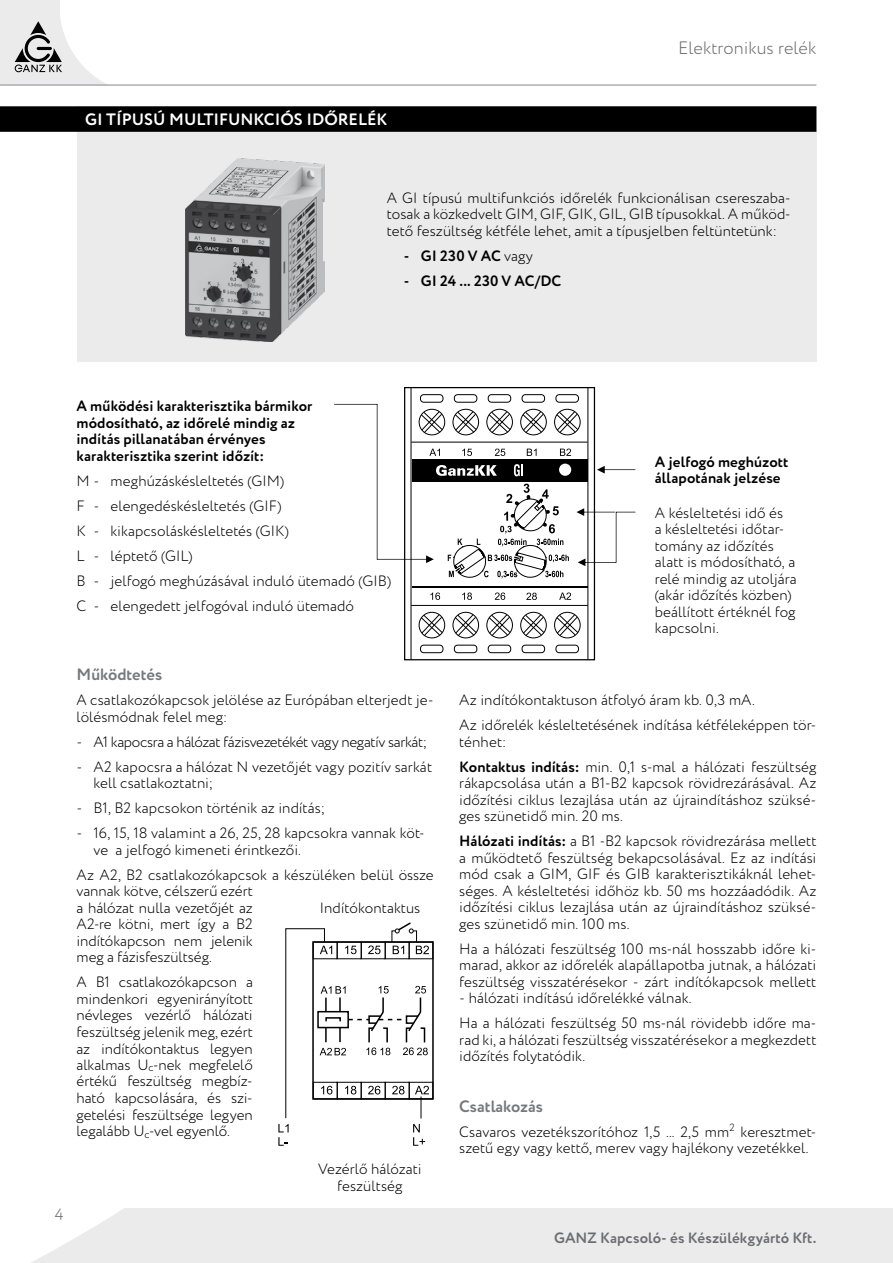
<style>
.page{position:relative;width:893px;height:1263px;background:#fff}
.page>*{position:absolute;margin:0;border:0;box-sizing:border-box;transform-origin:0 0}
.t1{font:300 18px "Circe Rounded";color:#6d6e71}
.t2{font:700 16.5px "Circe Rounded";color:#fff}
.t3{font:700 16.5px "Circe Rounded";color:#77787b}
.t4{font:300 16.5px "Circe Rounded";color:#6d6e71}
.t5{font:300 15px/16.5px "Circe Rounded";color:#000}
.t6{font:700 15px/16.5px "Circe Rounded";letter-spacing:.005em;color:#000}
.t7{font:300 15px "Circe Rounded";letter-spacing:-.025em;color:#000}
.t8{font:700 15px "Circe Rounded";letter-spacing:.005em;color:#6d6e71}
.s1{font-weight:300}
.s2{font-weight:700}
</style>
<div class="page">
<div style="left:31px;top:1208px;width:862px;height:55px;background:#ebebec"></div>
<div style="left:0;top:0;width:60px;height:85px;background:#ebebec"></div>
<svg style="left:14px;top:19px;width:92px;height:65px"></svg>
<hr style="left:37px;top:47px;width:15px;height:3px;background:#000;border-radius:2px">
<hr style="left:0;top:84px;width:816px;height:2px;background:#939598">
<div style="left:77px;top:106px;width:739px;height:255px;background:#ebebec"></div>
<div style="left:0;top:106px;width:816px;height:26px;background:#000"></div>
<img style="left:186px;top:158px;width:139px;height:183px">
<div style="left:409px;top:1082px;width:24px;height:17px;border:1px solid #000"></div>
<div style="left:312px;top:941px;width:122px;height:159px;border:2px solid #000"></div>
<svg style="left:278px;top:922px;width:151px;height:224px"></svg>
<div style="left:419px;top:612px;width:26px;height:26px;border:1px solid #000;border-radius:50%"></div>
<div style="left:453px;top:612px;width:26px;height:26px;border:1px solid #000;border-radius:50%"></div>
<div style="left:486px;top:612px;width:27px;height:26px;border:1px solid #000;border-radius:50%"></div>
<div style="left:520px;top:612px;width:27px;height:26px;border:1px solid #000;border-radius:50%"></div>
<div style="left:554px;top:612px;width:26px;height:26px;border:1px solid #000;border-radius:50%"></div>
<svg style="left:420px;top:614px;width:23px;height:22px"></svg>
<svg style="left:454px;top:614px;width:23px;height:22px"></svg>
<svg style="left:488px;top:614px;width:23px;height:22px"></svg>
<svg style="left:522px;top:614px;width:23px;height:22px"></svg>
<svg style="left:556px;top:614px;width:23px;height:22px"></svg>
<div style="left:420px;top:645px;width:23px;height:8px;border:1px solid #000;border-radius:3px"></div>
<div style="left:454px;top:645px;width:23px;height:8px;border:1px solid #000;border-radius:3px"></div>
<div style="left:488px;top:645px;width:23px;height:8px;border:1px solid #000;border-radius:3px"></div>
<div style="left:522px;top:645px;width:23px;height:8px;border:1px solid #000;border-radius:3px"></div>
<div style="left:556px;top:645px;width:23px;height:8px;border:1px solid #000;border-radius:3px"></div>
<div style="left:420px;top:394px;width:23px;height:8px;border:1px solid #000;border-radius:3px"></div>
<div style="left:454px;top:394px;width:23px;height:8px;border:1px solid #000;border-radius:3px"></div>
<div style="left:488px;top:394px;width:23px;height:8px;border:1px solid #000;border-radius:3px"></div>
<div style="left:522px;top:394px;width:23px;height:8px;border:1px solid #000;border-radius:3px"></div>
<div style="left:556px;top:394px;width:23px;height:8px;border:1px solid #000;border-radius:3px"></div>
<div style="left:404px;top:387px;width:191px;height:273px;border:1px solid #000"></div>
<hr style="left:411px;top:388px;width:1px;height:272px;background:#000">
<hr style="left:588px;top:388px;width:1px;height:272px;background:#000">
<hr style="left:411px;top:605px;width:177px;height:1px;background:#000">
<hr style="left:412px;top:586px;width:176px;height:2px;background:#000">
<svg style="left:430px;top:592px;width:10px;height:8px"></svg>
<svg style="left:462px;top:592px;width:10px;height:8px"></svg>
<svg style="left:559px;top:592px;width:12px;height:8px"></svg>
<svg style="left:495px;top:592px;width:10px;height:8px"></svg>
<svg style="left:526px;top:593px;width:11px;height:7px"></svg>
<svg style="left:334px;top:404px;width:301px;height:176px"></svg>
<p class="t2" style="left:85px;top:109px;width:304px">GI típusú multifunkciós időrelék</p>
<p class="t1" style="left:678px;top:38px;width:140px">Elektronikus relék</p>
<p class="t5" style="left:387px;top:190px;width:405px;text-align:justify">A GI típusú multifunkciós időrelék funkcionálisan csereszaba&shy;tosak a közkedvelt GIM, GIF, GIK, GIL, GIB típusokkal. A működ&shy;tető feszültség kétféle lehet, amit a típusjelben feltüntetünk:</p>
<p class="t6" style="left:404px;top:248px;width:131px">- GI 230 V AC <span class="s1">vagy</span></p>
<p class="t6" style="left:404px;top:273px;width:159px">- GI 24 ... 230 V AC/DC</p>
<p class="t6" style="left:77px;top:398px;width:237px">A működési karakterisztika bármikor módosítható, az időrelé mindig az indítás pillanatában érvényes karakterisztika szerint időzít:</p>
<p class="t5" style="left:77px;top:469px;width:316px;line-height:25px">M - meghúzáskésleltetés (GIM)<br>F - elengedéskésleltetés (GIF)<br>K - kikapcsoláskésleltetés (GIK)<br>L - léptető (GIL)<br>B - jelfogó meghúzásával induló ütemadó (GIB)<br>C - elengedett jelfogóval induló ütemadó</p>
<p class="t4" style="left:55px;top:1205px;width:10px">4</p>
<p class="t3" style="left:77px;top:665px;width:87px">M űködtetés</p>
<p class="t5" style="left:77px;top:693px;width:359px">A csatlakozókapcsok jelölése az Európában elterjedt je&shy;lölésmódnak felel meg:</p>
<p class="t7" style="left:77px;top:733px;width:352px">- A1 kapocsra a hálózat fázisvezetékét vagy negatív sarkát;</p>
<p class="t5" style="left:94px;top:759px;width:340px;text-indent:-17px">- A2 kapocsra a hálózat N vezetőjét vagy pozitív sarkát kell csatlakoztatni;</p>
<p class="t5" style="left:77px;top:801px;width:250px">- B1, B2 kapcsokon történik az indítás;</p>
<p class="t5" style="left:94px;top:826px;width:333px;text-indent:-17px">- 16, 15, 18 valamint a 26, 25, 28 kapcsokra vannak köt&shy;ve a jelfogó kimeneti érintkezői.</p>
<p class="t5" style="left:77px;top:867px;width:359px">Az A2, B2 csatlakozókapcsok a készüléken belül össze vannak kötve, célszerű ezért<br>a hálózat nulla vezetőjét az<br>A2-re kötni, mert így a B2<br>indítókapcson nem jelenik<br>meg a fázisfeszültség.</p>
<p class="t5" style="left:77px;top:975px;width:178px;text-align:justify">A B1 csatlakozókapcson a mindenkori egyenirányított névleges vezérlő hálózati feszültség jelenik meg, ezért az indítókontaktus legyen alkalmas U<sub>c</sub>-nek megfelelő értékű feszültség megbíz&shy;ható kapcsoIására, és szi&shy;getelési feszültsége legyen legalább U<sub>c</sub>-vel egyenlő.</p>
<p class="t5" style="left:319px;top:900px;width:102px">Indítókontaktus</p>
<p class="t5" style="left:318px;top:1161px;width:105px;text-align:center">Vezérlő hálózati feszültség</p>
<p class="t6" style="left:655px;top:454px;width:135px">A jelfogó meghúzott állapotának jelzése</p>
<p class="t5" style="left:655px;top:505px;width:143px">A késleltetési idő és<br>a késleltetési időtar&shy;tomány az időzítés alatt is módosítható, a relé mindig az utoljára (akár időzítés közben) beállított értéknél fog kapcsolni.</p>
<p class="t5" style="left:459px;top:688px;width:359px;line-height:25px">Az indítókontaktuson átfolyó áram kb. 0,3 mA.<br>Az időrelék késleltetésének indítása kétféleképpen tör-</p>
<p class="t5" style="left:459px;top:730px;width:359px;line-height:25px">ténhet:<br><span class="s2">Kontaktus indítás:</span> min. 0,1 s-mal a hálózati feszültség</p>
<p class="t5" style="left:459px;top:776px;width:359px;text-align:justify">rákapcsolása után a B1-B2 kapcsok rövidrezárásával. Az időzítési ciklus lezajlása után az újraindításhoz szüksé&shy;ges szünetidő min. 20 ms.</p>
<p class="t5" style="left:459px;top:834px;width:359px;text-align:justify"><span class="s2">Hálózati indítás:</span> a B1 -B2 kapcsok rövidrezárása mellett a működtető feszültség bekapcsolásával. Ez az indítási mód csak a GIM, GIF és GIB karakterisztikáknál lehet&shy;séges. A késleltetési időhöz kb. 50 ms hozzáadódik. Az időzítési ciklus lezajlása után az újraindításhoz szüksé&shy;ges szünetidő min. 100 ms.</p>
<p class="t5" style="left:459px;top:941px;width:359px;text-align:justify">Ha a hálózati feszültség 100 ms-nál hosszabb időre ki&shy;marad, akkor az időrelék alapállapotba jutnak, a hálózati feszültség visszatérésekor - zárt indítókapcsok mellett</p>
<p class="t5" style="left:459px;top:986px;width:359px;line-height:25px">- hálózati indítású időrelékké válnak.<br>Ha a hálózati feszültség 50 ms-nál rövidebb időre ma-</p>
<p class="t5" style="left:459px;top:1032px;width:359px">rad ki, a hálózati feszültség visszatérésekor a megkezdett időzítés folytatódik.</p>
<p class="t3" style="left:459px;top:1096px;width:85px">Csatlakozás</p>
<p class="t5" style="left:459px;top:1124px;width:359px">Csavaros vezetékszorítóhoz 1,5 ... 2,5 mm<sup>2</sup> keresztmet&shy;szetű egy vagy kettő, merev vagy hajlékony vezetékkel.</p>
<p class="t8" style="left:554px;top:1229px;width:264px">GAN Z Kapcsoló- és Készülékgyártó Kft.</p>
</div>
